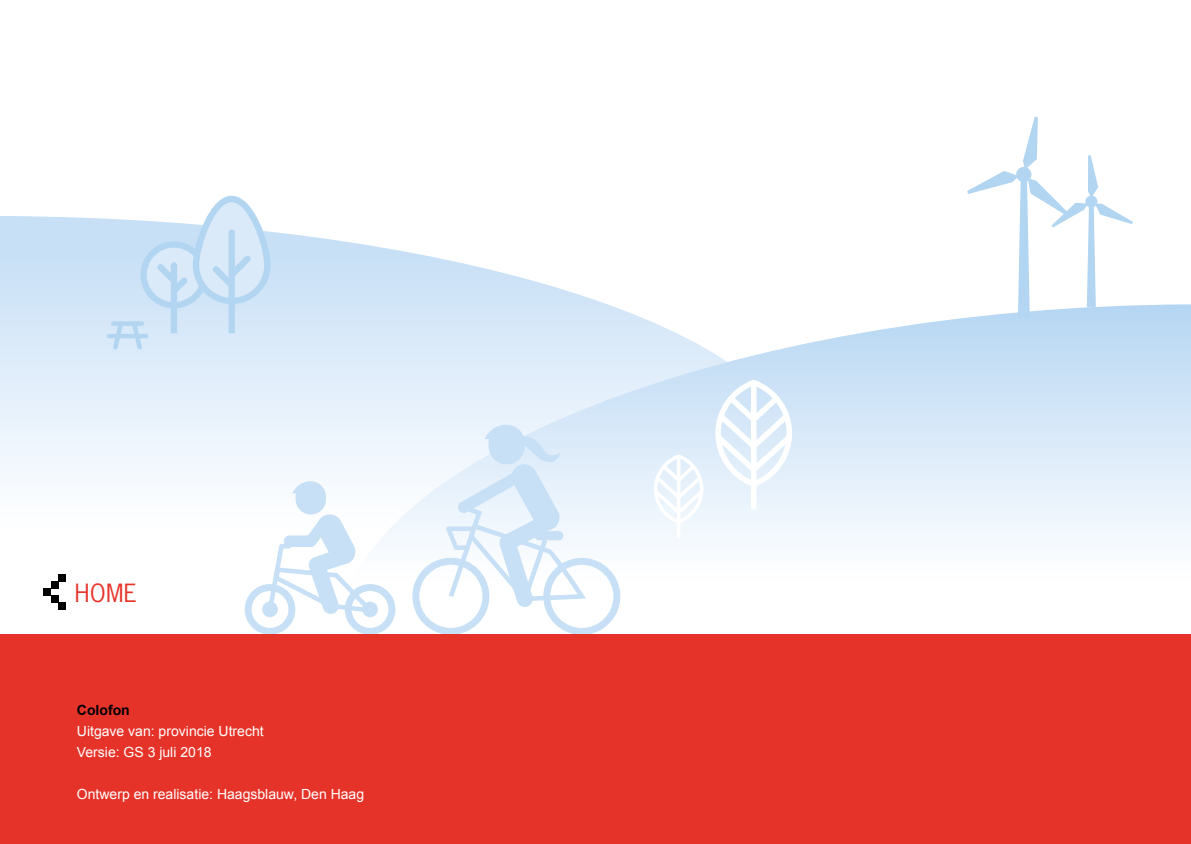
<style>
.page{position:relative;width:1191px;height:844px;background:#fff}
.page>*{position:absolute;margin:0;border:0;box-sizing:border-box;transform-origin:0 0}
.t1{font:23.62px "News Gothic";color:#e63329}
.t2{font:14px/21px "Arial";color:#fff}
.t3{font:700 14px "Arial";color:#000}
</style>
<div class="page">
<svg style="left:0;top:216px;width:606px;height:396px"></svg>
<svg style="left:339px;top:304px;width:852px;height:309px"></svg>
<svg style="left:715px;top:379px;width:77px;height:130px"></svg>
<svg style="left:654px;top:454px;width:49px;height:84px"></svg>
<hr style="left:109px;top:334px;width:37px;height:4px;background:#b2d5f2">
<svg style="left:110px;top:196px;width:160px;height:156px;background:#d3e6f7"></svg>
<svg style="left:967px;top:116px;width:166px;height:202px"></svg>
<svg style="left:412px;top:424px;width:208px;height:210px"></svg>
<svg style="left:245px;top:481px;width:150px;height:153px"></svg>
<div style="left:0;top:634px;width:1191px;height:209px;background:#e63329"></div>
<div style="left:51px;top:581px;width:7px;height:7px;background:#000"></div>
<div style="left:58px;top:574px;width:7px;height:7px;background:#000"></div>
<div style="left:44px;top:588px;width:7px;height:7px;background:#000"></div>
<div style="left:51px;top:595px;width:7px;height:7px;background:#000"></div>
<div style="left:58px;top:602px;width:7px;height:7px;background:#000"></div>
<h1 class="t1" style="left:75px;top:577px;width:64px">HOME</h1>
<p class="t3" style="left:77px;top:701px;width:54px">Colofon</p>
<p class="t2" style="left:77px;top:720px;width:188px">Uitgave van: provincie Utrecht<br>Versie: GS 3 juli 2018</p>
<p class="t2" style="left:77px;top:783px;width:289px">Ontwerp en realisatie: Haagsblauw, Den Haag</p>
</div>
